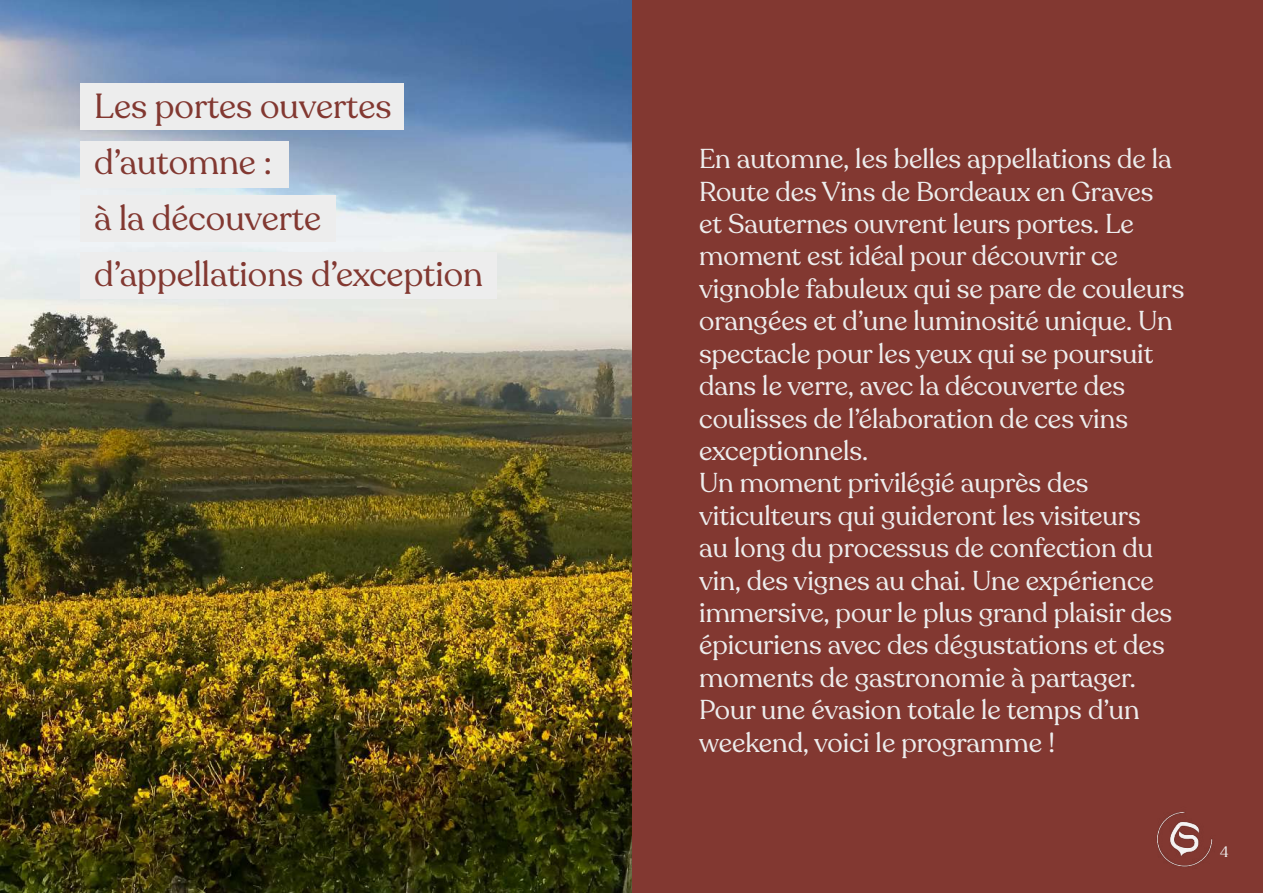
<style>
.page{position:relative;width:1263px;height:893px;background:#823831}
.page>*{position:absolute;margin:0;border:0;box-sizing:border-box;transform-origin:0 0}
.t1{font:34.5px/55.9px "Recoleta";color:#823831}
.t2{font:27px/32.4px "Recoleta";color:#ededed}
.t3{font:15px "Recoleta";color:#ededed}
</style>
<div class="page">
<img style="left:0;top:0;width:631px;height:893px">
<div style="left:81px;top:84px;width:323px;height:46px;background:#ededed"></div>
<div style="left:81px;top:141px;width:208px;height:46px;background:#ededed"></div>
<div style="left:81px;top:195px;width:255px;height:46px;background:#ededed"></div>
<div style="left:81px;top:253px;width:416px;height:46px;background:#ededed"></div>
<img style="left:1156px;top:812px;width:57px;height:55px">
<p class="t1" style="left:94px;top:79px;width:390px">Les portes ouvertes d’automne :<br>à la découverte d’appellations d’exception</p>
<p class="t2" style="left:699px;top:143px;width:487px">En automne, les belles appellations de la Route des Vins de Bordeaux en Graves<br>et Sauternes ouvrent leurs portes. Le moment est idéal pour découvrir ce vignoble fabuleux qui se pare de couleurs orangées et d’une luminosité unique. Un spectacle pour les yeux qui se poursuit dans le verre, avec la découverte des coulisses de l’élaboration de ces vins exceptionnels.<br>Un moment privilégié auprès des viticulteurs qui guideront les visiteurs<br>au long du processus de confection du vin, des vignes au chai. Une expérience immersive, pour le plus grand plaisir des épicuriens avec des dégustations et des moments de gastronomie à partager.<br>Pour une évasion totale le temps d’un weekend, voici le programme !</p>
<p class="t3" style="left:1220px;top:842px;width:10px">4</p>
</div>
